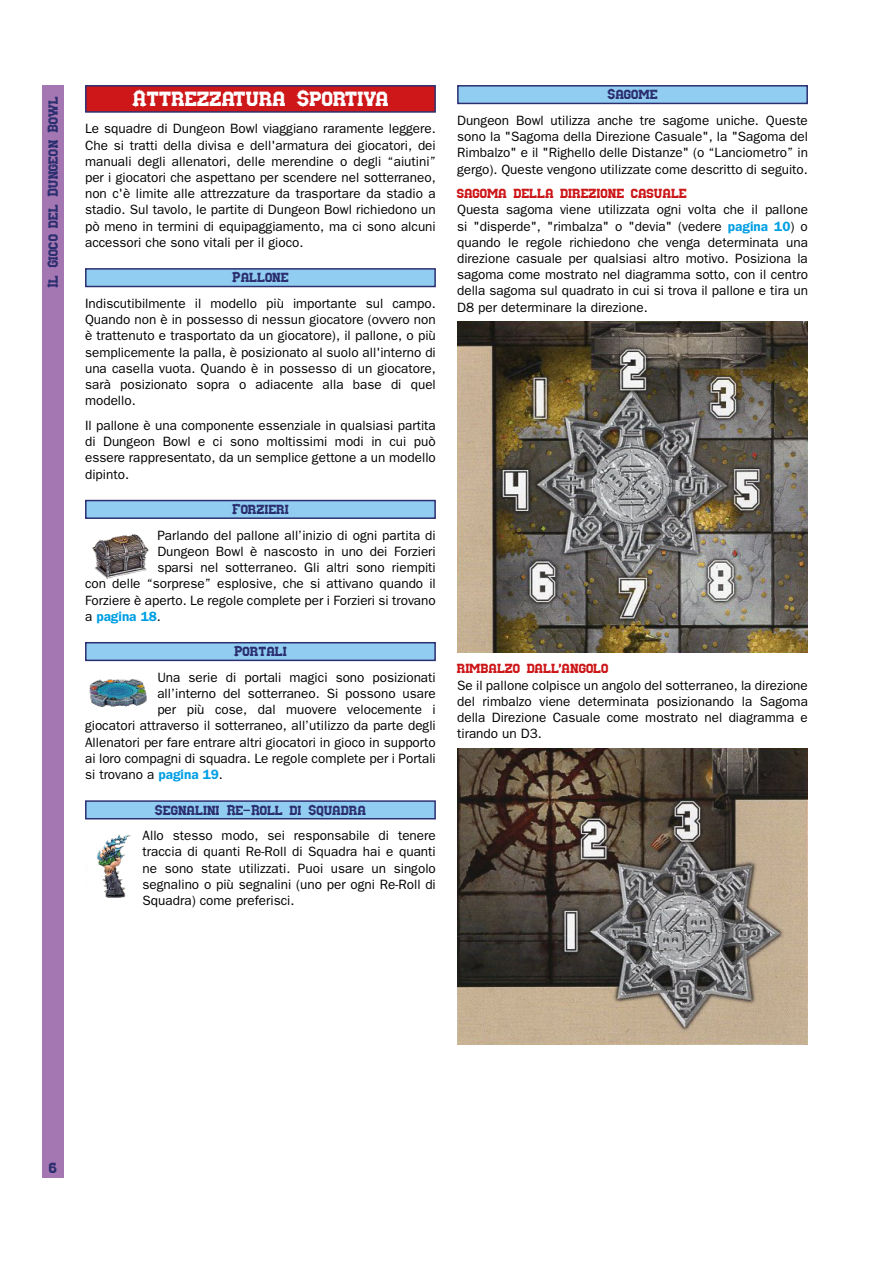
<style>
.page{position:relative;width:893px;height:1263px;background:#fff}
.page>*{position:absolute;margin:0;border:0;box-sizing:border-box;transform-origin:0 0}
.t1{font:21px "Nuffle";color:#fff}
.t2{font:15px "Nuffle";color:#2b2e6f}
.t3{font:13.5px/16.2px "Franklin Gothic";color:#000;text-align:justify}
.t4{font:13.5px "Nuffle";color:#2b2e6f}
.t5{font:13.5px "Nuffle";color:#cd1719}
.t6{font:600 13.5px "Franklin Gothic";color:#009fe3}
.s1{font-weight:400;color:#000}
.s2{font-weight:600;color:#009fe3}
</style>
<div class="page">
<div style="left:43px;top:85px;width:21px;height:1093px;background:#a476b2"></div>
<div style="left:85px;top:85px;width:351px;height:28px;background:#cd1719;border:1px solid #2b2e6f"></div>
<div style="left:85px;top:268px;width:351px;height:19px;background:#91cdf1;border:1px solid #2b2e6f"></div>
<div style="left:85px;top:500px;width:351px;height:19px;background:#91cdf1;border:1px solid #2b2e6f"></div>
<div style="left:85px;top:642px;width:351px;height:19px;background:#91cdf1;border:1px solid #2b2e6f"></div>
<div style="left:85px;top:800px;width:351px;height:19px;background:#91cdf1;border:1px solid #2b2e6f"></div>
<div style="left:457px;top:85px;width:351px;height:19px;background:#91cdf1;border:1px solid #2b2e6f"></div>
<img style="left:92px;top:533px;width:57px;height:46px">
<img style="left:89px;top:679px;width:58px;height:28px">
<img style="left:96px;top:834px;width:35px;height:64px">
<img style="left:457px;top:322px;width:351px;height:331px">
<img style="left:457px;top:749px;width:351px;height:296px">
<p class="t4" style="left:43px;top:288px;width:194px;rotate:-90deg">Il Gioco del Dungeon Bowl</p>
<h1 class="t1" style="left:132px;top:83px;width:259px">Attrezzatura Sportiva</h1>
<p class="t3" style="left:85px;top:121px;width:352px">Le squadre di Dungeon Bowl viaggiano raramente leggere.<br>Che si tratti della divisa e dell'armatura dei giocatori, dei manuali degli allenatori, delle merendine o degli “aiutini” per i giocatori che aspettano per scendere nel sotterraneo, non c'è limite alle attrezzature da trasportare da stadio a stadio. Sul tavolo, le partite di Dungeon Bowl richiedono un pò meno in termini di equipaggiamento, ma ci sono alcuni accessori che sono vitali per il gioco.</p>
<p class="t4" style="left:232px;top:268px;width:59px">Pallone</p>
<p class="t3" style="left:85px;top:295px;width:352px">Indiscutibilmente il modello più importante sul campo.<br>Quando non è in possesso di nessun giocatore (ovvero non è trattenuto e trasportato da un giocatore), il pallone, o più semplicemente la palla, è posizionato al suolo all'interno di una casella vuota. Quando è in possesso di un giocatore, sarà posizionato sopra o adiacente alla base di quel modello.</p>
<p class="t3" style="left:85px;top:417px;width:352px">Il pallone è una componente essenziale in qualsiasi partita di Dungeon Bowl e ci sono moltissimi modi in cui può essere rappresentato, da un semplice gettone a un modello dipinto.</p>
<p class="t4" style="left:232px;top:499px;width:59px">Forzieri</p>
<p class="t3" style="left:157px;top:527px;width:280px">Parlando del pallone all’inizio di ogni partita di</p>
<p class="t3" style="left:157px;top:543px;width:280px">Dungeon Bowl è nascosto in uno dei Forzieri</p>
<p class="t3" style="left:157px;top:559px;width:280px">sparsi nel sotterraneo. Gli altri sono riempiti</p>
<p class="t3" style="left:85px;top:576px;width:352px">con delle “sorprese” esplosive, che si attivano quando il</p>
<p class="t3" style="left:85px;top:592px;width:352px">Forziere è aperto. Le regole complete per i Forzieri si trovano</p>
<p class="t6" style="left:85px;top:608px;width:77px"><span class="s1">a</span> pagina 18<span class="s1">.</span></p>
<p class="t4" style="left:234px;top:642px;width:55px">Portali</p>
<p class="t3" style="left:157px;top:669px;width:280px">Una serie di portali magici sono posizionati</p>
<p class="t3" style="left:157px;top:685px;width:280px">all’interno del sotterraneo. Si possono usare</p>
<p class="t3" style="left:157px;top:702px;width:280px">per più cose, dal muovere velocemente i</p>
<p class="t3" style="left:85px;top:718px;width:352px">giocatori attraverso il sotterraneo, all’utilizzo da parte degli</p>
<p class="t3" style="left:85px;top:734px;width:352px">Allenatori per fare entrare altri giocatori in gioco in supporto</p>
<p class="t3" style="left:85px;top:750px;width:352px">ai loro compagni di squadra. Le regole complete per i Portali</p>
<p class="t3" style="left:85px;top:766px;width:139px">si trovano a <span class="s2">pagina 19</span>.</p>
<p class="t4" style="left:155px;top:800px;width:213px">Segnalini Re-Roll di Squadra</p>
<p class="t3" style="left:143px;top:828px;width:295px">Allo stesso modo, sei responsabile di tenere traccia di quanti Re-Roll di Squadra hai e quanti ne sono state utilizzati. Puoi usare un singolo segnalino o più segnalini (uno per ogni Re-Roll di Squadra) come preferisci.</p>
<p class="t4" style="left:607px;top:85px;width:52px">Sagome</p>
<p class="t3" style="left:457px;top:112px;width:352px">Dungeon Bowl utilizza anche tre sagome uniche. Queste sono la "Sagoma della Direzione Casuale", la "Sagoma del Rimbalzo" e il "Righello delle Distanze" (o “Lanciometro” in gergo). Queste vengono utilizzate come descritto di seguito.</p>
<p class="t5" style="left:457px;top:184px;width:232px">sagoma della direzione casuale</p>
<p class="t3" style="left:457px;top:202px;width:352px">Questa sagoma viene utilizzata ogni volta che il pallone si "disperde", "rimbalza" o "devia" (vedere <span class="s2">pagina 10</span>) o quando le regole richiedono che venga determinata una direzione casuale per qualsiasi altro motivo. Posiziona la sagoma come mostrato nel diagramma sotto, con il centro della sagoma sul quadrato in cui si trova il pallone e tira un D8 per determinare la direzione.</p>
<p class="t5" style="left:457px;top:659px;width:153px">rimbalzo dall'angolo</p>
<p class="t3" style="left:457px;top:677px;width:352px">Se il pallone colpisce un angolo del sotterraneo, la direzione del rimbalzo viene determinata posizionando la Sagoma della Direzione Casuale come mostrato nel diagramma e tirando un D3.</p>
<p class="t2" style="left:49px;top:1156px;width:10px">6</p>
</div>
